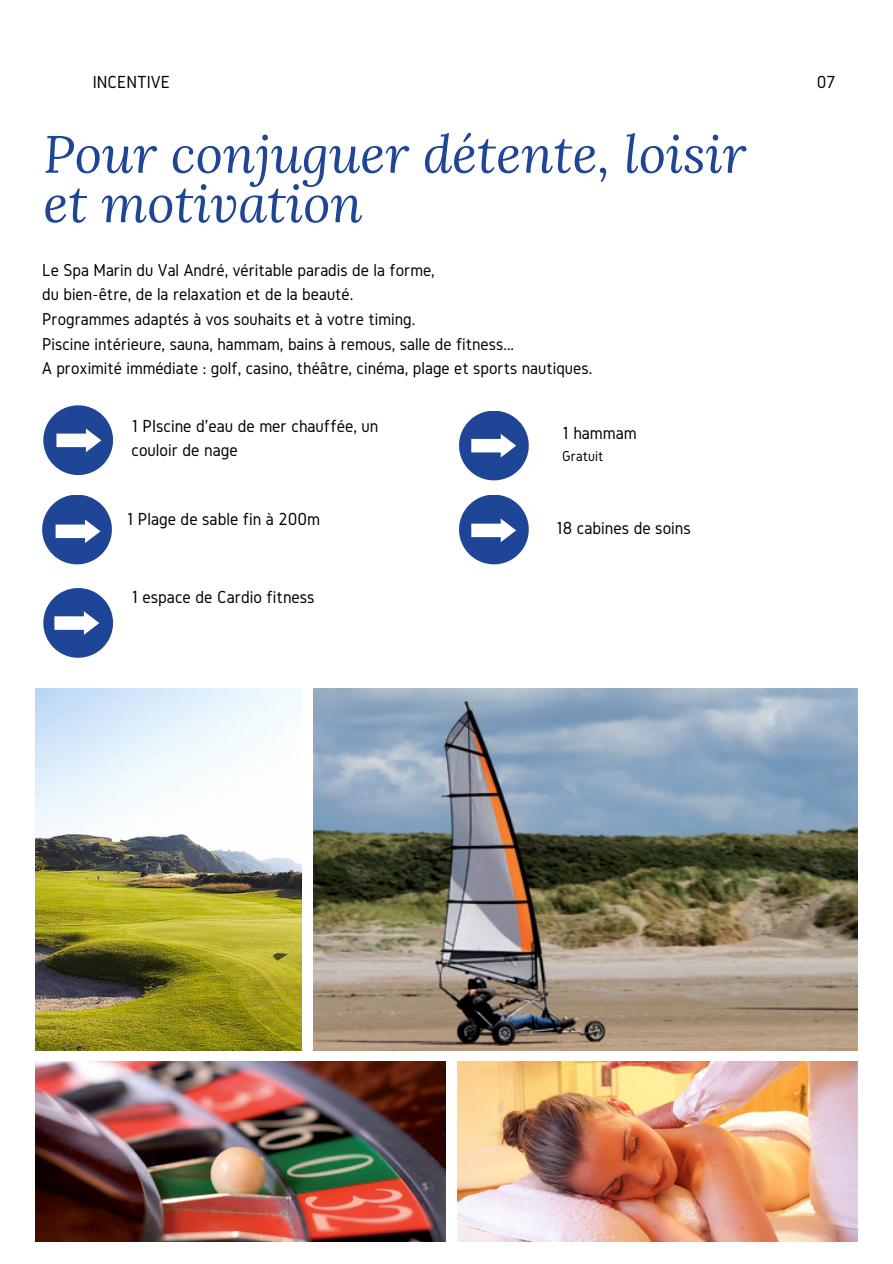
<style>
.page{position:relative;width:893px;height:1264px;background:#fff}
.page>*{position:absolute;margin:0;border:0;box-sizing:border-box;transform-origin:0 0}
.t1{font:italic 52.5px/49.5px "Lora";color:#1f4696}
.t2{font:18.15px/24.8px "Gidole";color:#000}
.t3{font:17.85px/24.6px "Gidole";color:#000}
.t4{font:15px "Gidole";color:#000}
</style>
<div class="page">
<img style="left:457px;top:1061px;width:400px;height:180px">
<img style="left:35px;top:688px;width:267px;height:362px">
<img style="left:313px;top:688px;width:544px;height:362px">
<img style="left:35px;top:1061px;width:411px;height:180px">
<svg style="left:43px;top:405px;width:70px;height:70px"></svg>
<svg style="left:42px;top:495px;width:70px;height:69px"></svg>
<svg style="left:459px;top:411px;width:69px;height:69px"></svg>
<svg style="left:459px;top:495px;width:69px;height:69px"></svg>
<svg style="left:43px;top:588px;width:70px;height:69px"></svg>
<p class="t2" style="left:93px;top:69px;width:79px">INCENTIVE</p>
<p class="t2" style="left:816px;top:69px;width:20px">07</p>
<h1 class="t1" style="left:43px;top:128px;width:704px">Pour conjuguer détente, loisir et motivation</h1>
<p class="t3" style="left:42px;top:257px;width:551px">Le Spa Marin du Val André, véritable paradis de la forme,<br>du bien-être, de la relaxation et de la beauté.<br>Programmes adaptés à vos souhaits et à votre timing.<br>Piscine intérieure, sauna, hammam, bains à remous, salle de fitness...<br>A proximité immédiate : golf, casino, théâtre, cinéma, plage et sports nautiques.</p>
<p class="t2" style="left:131px;top:413px;width:248px">1 PIscine d'eau de mer chauffée, un couloir de nage</p>
<p class="t2" style="left:562px;top:420px;width:76px">1 hammam</p>
<p class="t4" style="left:562px;top:448px;width:43px">Gratuit</p>
<p class="t2" style="left:127px;top:506px;width:195px">1 Plage de sable fin à 200m</p>
<p class="t2" style="left:556px;top:515px;width:136px">18 cabines de soins</p>
<p class="t2" style="left:131px;top:584px;width:185px">1 espace de Cardio fitness</p>
</div>
